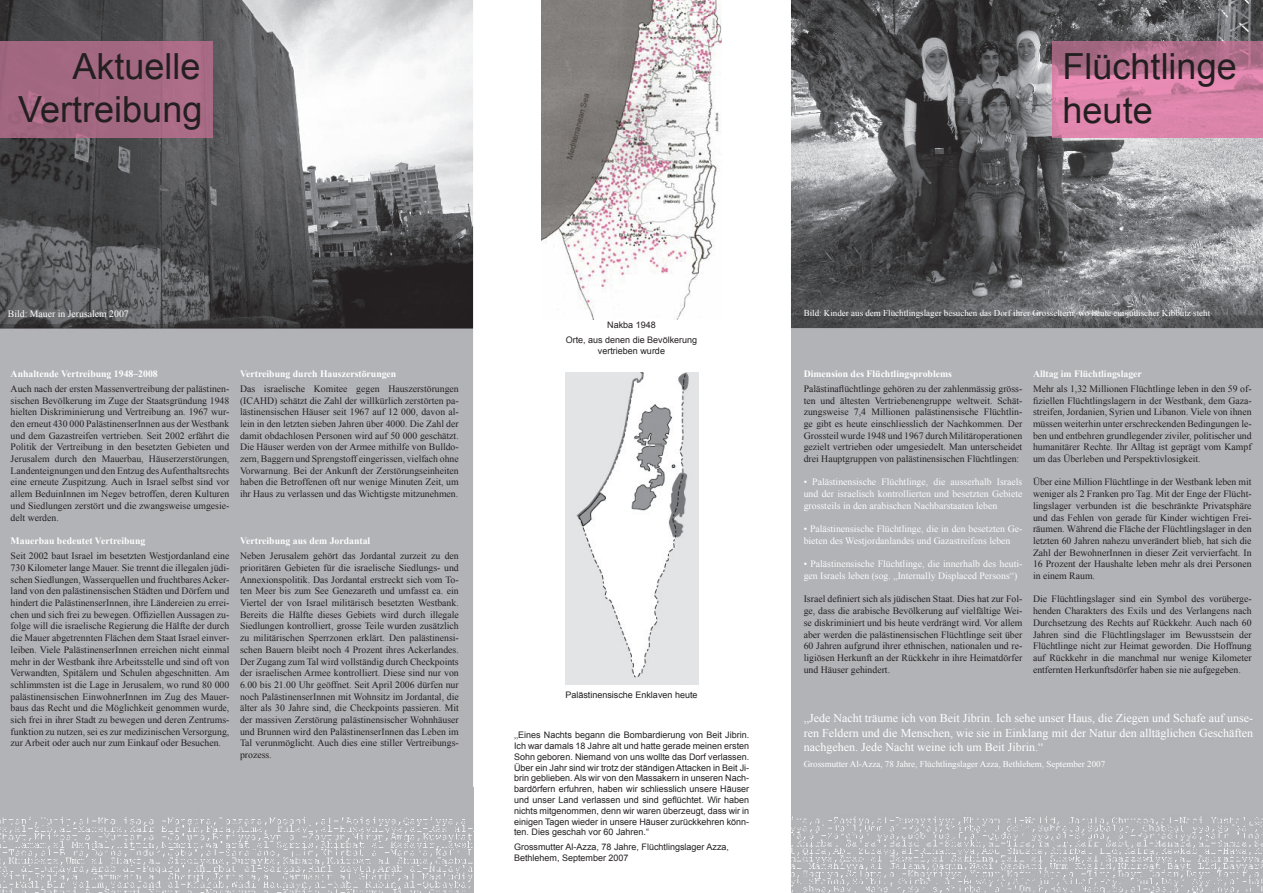
<style>
.page{position:relative;width:1263px;height:893px;background:#fff}
.page>*{position:absolute;margin:0;border:0;box-sizing:border-box;transform-origin:0 0}
.t1{font:36px/43.2px "Arial";color:#231f20;text-align:right}
.t2{font:12px/14.4px "Times New Roman";color:#fff;text-align:justify}
.t3{font:9.75px/11.7px "Times New Roman";color:#231f20;text-align:justify}
.t4{font:9.75px/11.7px "Times New Roman";color:#fcfcfc}
.t5{font:700 9.75px "Times New Roman";color:#fff}
.t6{font:9.75px "Times New Roman";color:#fff}
.t7{font:700 9.75px "Times New Roman";color:#fcfcfc}
.t8{font:9px/10.8px "Arial";color:#231f20;text-align:center}
.t9{font:9px "Times New Roman";color:#fff}
.s1{font-family:"Times New Roman"}
</style>
<div class="page">
<img style="left:791px;top:0;width:472px;height:893px">
<img style="left:0;top:0;width:473px;height:787px">
<img style="left:0;top:41px;width:213px;height:96px">
<img style="left:1052px;top:41px;width:211px;height:96px">
<img style="left:0;top:787px;width:473px;height:106px">
<img style="left:566px;top:372px;width:132px;height:312px">
<img style="left:542px;top:0;width:180px;height:319px">
<h1 class="t1" style="left:18px;top:45px;width:186px">Aktuelle<br>Vertreibung</h1>
<h1 class="t1" style="left:1062px;top:45px;width:176px;text-align:left">Flüchtlinge heute</h1>
<p class="t6" style="left:8px;top:308px;width:122px">Bild: Mauer in Jerusalem 2007</p>
<p class="t5" style="left:11px;top:368px;width:149px">Anhaltende Vertreibung 1948–2008</p>
<p class="t3" style="left:11px;top:383px;width:220px">Auch nach der ersten Massenvertreibung der palästinen&shy;sischen Bevölkerung im Zuge der Staatsgründung 1948 hielten Diskriminierung und Vertreibung an. 1967 wur&shy;den erneut 430 000 PalästinenserInnen aus der Westbank und dem Gazastreifen vertrieben. Seit 2002 erfährt die Politik der Vertreibung in den besetzten Gebieten und Jerusalem durch den Mauerbau, Häuserzerstörungen, Landenteignungen und den Entzug des Aufenthaltsrechts eine erneute Zuspitzung. Auch in Israel selbst sind vor allem BeduinInnen im Negev betroffen, deren Kulturen und Siedlungen zerstört und die zwangsweise umgesie&shy;delt werden.</p>
<p class="t5" style="left:11px;top:535px;width:136px">Mauerbau bedeutet Vertreibung</p>
<p class="t3" style="left:11px;top:550px;width:220px">Seit 2002 baut Israel im besetzten Westjordanland eine 730 Kilometer lange Mauer. Sie trennt die illegalen jüdi&shy;schen Siedlungen, Wasserquellen und fruchtbares Acker&shy;land von den palästinensischen Städten und Dörfern und hindert die PalästinenserInnen, ihre Ländereien zu errei&shy;chen und sich frei zu bewegen. Offiziellen Aussagen zu&shy;folge will die israelische Regierung die Hälfte der durch die Mauer abgetrennten Flächen dem Staat Israel einver&shy;leiben. Viele PalästinenserInnen erreichen nicht einmal mehr in der Westbank ihre Arbeitsstelle und sind oft von Verwandten, Spitälern und Schulen abgeschnitten. Am schlimmsten ist die Lage in Jerusalem, wo rund 80 000 palästinensischen EinwohnerInnen im Zug des Mauer&shy;baus das Recht und die Möglichkeit genommen wurde, sich frei in ihrer Stadt zu bewegen und deren Zentrums&shy;funktion zu nutzen, sei es zur medizinischen Versorgung, zur Arbeit oder auch nur zum Einkauf oder Besuchen.</p>
<p class="t5" style="left:240px;top:368px;width:158px">Vertreibung durch Hauszerstörungen</p>
<p class="t3" style="left:240px;top:383px;width:220px">Das israelische Komitee gegen Hauszerstörungen (ICAHD) schätzt die Zahl der willkürlich zerstörten pa&shy;lästinensischen Häuser seit 1967 auf 12 000, davon al&shy;lein in den letzten sieben Jahren über 4000. Die Zahl der damit obdachlosen Personen wird auf 50 000 geschätzt.<br>Die Häuser werden von der Armee mithilfe von Bulldo&shy;zern, Baggern und Sprengstoff eingerissen, vielfach ohne Vorwarnung. Bei der Ankunft der Zerstörungseinheiten haben die Betroffenen oft nur wenige Minuten Zeit, um ihr Haus zu verlassen und das Wichtigste mitzunehmen.</p>
<p class="t5" style="left:240px;top:535px;width:132px">Vertreibung aus dem Jordantal</p>
<p class="t3" style="left:240px;top:550px;width:220px">Neben Jerusalem gehört das Jordantal zurzeit zu den prioritären Gebieten für die israelische Siedlungs- und Annexionspolitik. Das Jordantal erstreckt sich vom To&shy;ten Meer bis zum See Genezareth und umfasst ca. ein Viertel der von Israel militärisch besetzten Westbank.<br>Bereits die Hälfte dieses Gebiets wird durch illegale Siedlungen kontrolliert, grosse Teile wurden zusätzlich zu militärischen Sperrzonen erklärt. Den palästinensi&shy;schen Bauern bleibt noch 4 Prozent ihres Ackerlandes.<br>Der Zugang zum Tal wird vollständig durch Checkpoints der israelischen Armee kontrolliert. Diese sind nur von 6.00 bis 21.00 Uhr geöffnet. Seit April 2006 dürfen nur noch PalästinenserInnen mit Wohnsitz im Jordantal, die älter als 30 Jahre sind, die Checkpoints passieren. Mit der massiven Zerstörung palästinensischer Wohnhäuser und Brunnen wird den PalästinenserInnen das Leben im Tal verunmöglicht. Auch dies eine stiller Vertreibungs&shy;prozess.</p>
<p class="t8" style="left:566px;top:318px;width:133px;line-height:14.4px">Nakba 1948<br>Orte, aus denen die Bevölkerung</p>
<p class="t8" style="left:598px;top:345px;width:69px">vertrieben wurde</p>
<p class="t8" style="left:565px;top:689px;width:134px">Palästinensische Enklaven heute</p>
<p class="t8" style="left:514px;top:730px;width:237px;text-align:justify"><span class="s1">„</span>Eines Nachts begann die Bombardierung von Beit Jibrin.<br>Ich war damals 18 Jahre alt und hatte gerade meinen ersten Sohn geboren. Niemand von uns wollte das Dorf verlassen.<br>Über ein Jahr sind wir trotz der ständigen Attacken in Beit Ji&shy;brin geblieben. Als wir von den Massakern in unseren Nach&shy;bardörfern erfuhren, haben wir schliesslich unsere Häuser und unser Land verlassen und sind geflüchtet. Wir haben nichts mitgenommen, denn wir waren überzeugt, dass wir in einigen Tagen wieder in unsere Häuser zurückkehren könn&shy;ten. Dies geschah vor 60 Jahren.“</p>
<p class="t8" style="left:514px;top:841px;width:217px;text-align:left">Grossmutter Al-Azza, 78 Jahre, Flüchtlingslager Azza,<br>Bethlehem, September 2007</p>
<p class="t9" style="left:804px;top:308px;width:408px">Bild: Kinder aus dem Flüchtlingslager besuchen das Dorf ihrer Grosseltern, wo heute ein jüdischer Kibbutz steht</p>
<p class="t7" style="left:1033px;top:368px;width:110px">Alltag im Flüchtlingslager</p>
<p class="t3" style="left:1033px;top:383px;width:220px">Mehr als 1,32 Millionen Flüchtlinge leben in den 59 of&shy;fiziellen Flüchtlingslagern in der Westbank, dem Gaza&shy;streifen, Jordanien, Syrien und Libanon. Viele von ihnen müssen weiterhin unter erschreckenden Bedingungen le&shy;ben und entbehren grundlegender ziviler, politischer und humanitärer Rechte. Ihr Alltag ist geprägt vom Kampf um das Überleben und Perspektivlosigkeit.</p>
<p class="t3" style="left:1033px;top:476px;width:220px">Über eine Million Flüchtlinge in der Westbank leben mit weniger als 2 Franken pro Tag. Mit der Enge der Flücht&shy;lingslager verbunden ist die beschränkte Privatsphäre und das Fehlen von gerade für Kinder wichtigen Frei&shy;räumen. Während die Fläche der Flüchtlingslager in den letzten 60 Jahren nahezu unverändert blieb, hat sich die Zahl der BewohnerInnen in dieser Zeit vervierfacht. In 16 Prozent der Haushalte leben mehr als drei Personen in einem Raum.</p>
<p class="t3" style="left:1033px;top:593px;width:220px">Die Flüchtlingslager sind ein Symbol des vorüberge&shy;henden Charakters des Exils und des Verlangens nach Durchsetzung des Rechts auf Rückkehr. Auch nach 60<br>Jahren sind die Flüchtlingslager im Bewusstsein der Flüchtlinge nicht zur Heimat geworden. Die Hoffnung auf Rückkehr in die manchmal nur wenige Kilometer entfernten Herkunftsdörfer haben sie nie aufgegeben.</p>
<p class="t2" style="left:804px;top:711px;width:451px">„Jede Nacht träume ich von Beit Jibrin. Ich sehe unser Haus, die Ziegen und Schafe auf unse&shy;ren Feldern und die Menschen, wie sie in Einklang mit der Natur den alltäglichen Geschäften nachgehen. Jede Nacht weine ich um Beit Jibrin.“</p>
<p class="t9" style="left:804px;top:759px;width:303px">Grossmutter Al-Azza, 78 Jahre, Flüchtlingslager Azza, Bethlehem, September 2007</p>
<p class="t5" style="left:804px;top:368px;width:150px">Dimension des Flüchtlingsproblems</p>
<p class="t3" style="left:804px;top:383px;width:220px">Palästinaflüchtlinge gehören zu der zahlenmässig gröss&shy;ten und ältesten Vertriebenengruppe weltweit. Schät&shy;zungsweise 7,4 Millionen palästinensische Flüchtlin&shy;ge gibt es heute einschliesslich der Nachkommen. Der Grossteil wurde 1948 und 1967 durch Militäroperationen gezielt vertrieben oder umgesiedelt. Man unterscheidet drei Hauptgruppen von palästinensischen Flüchtlingen:</p>
<p class="t4" style="left:804px;top:476px;width:220px;text-align:justify">• Palästinensische Flüchtlinge, die ausserhalb Israels und der israelisch kontrollierten und besetzten Gebiete grossteils in den arabischen Nachbarstaaten leben</p>
<p class="t4" style="left:804px;top:523px;width:220px">• Palästinensische Flüchtlinge, die in den besetzten Ge&shy;bieten des Westjordanlandes und Gazastreifens leben</p>
<p class="t4" style="left:804px;top:558px;width:220px">• Palästinensische Flüchtlinge, die innerhalb des heuti&shy;gen Israels leben (sog. „Internally Displaced Persons“)</p>
<p class="t3" style="left:804px;top:593px;width:220px">Israel definiert sich als jüdischen Staat. Dies hat zur Fol&shy;ge, dass die arabische Bevölkerung auf vielfältige Wei&shy;se diskriminiert und bis heute verdrängt wird. Vor allem aber werden die palästinensischen Flüchtlinge seit über 60 Jahren aufgrund ihrer ethnischen, nationalen und re&shy;ligiösen Herkunft an der Rückkehr in ihre Heimatdörfer und Häuser gehindert.</p>
</div>
